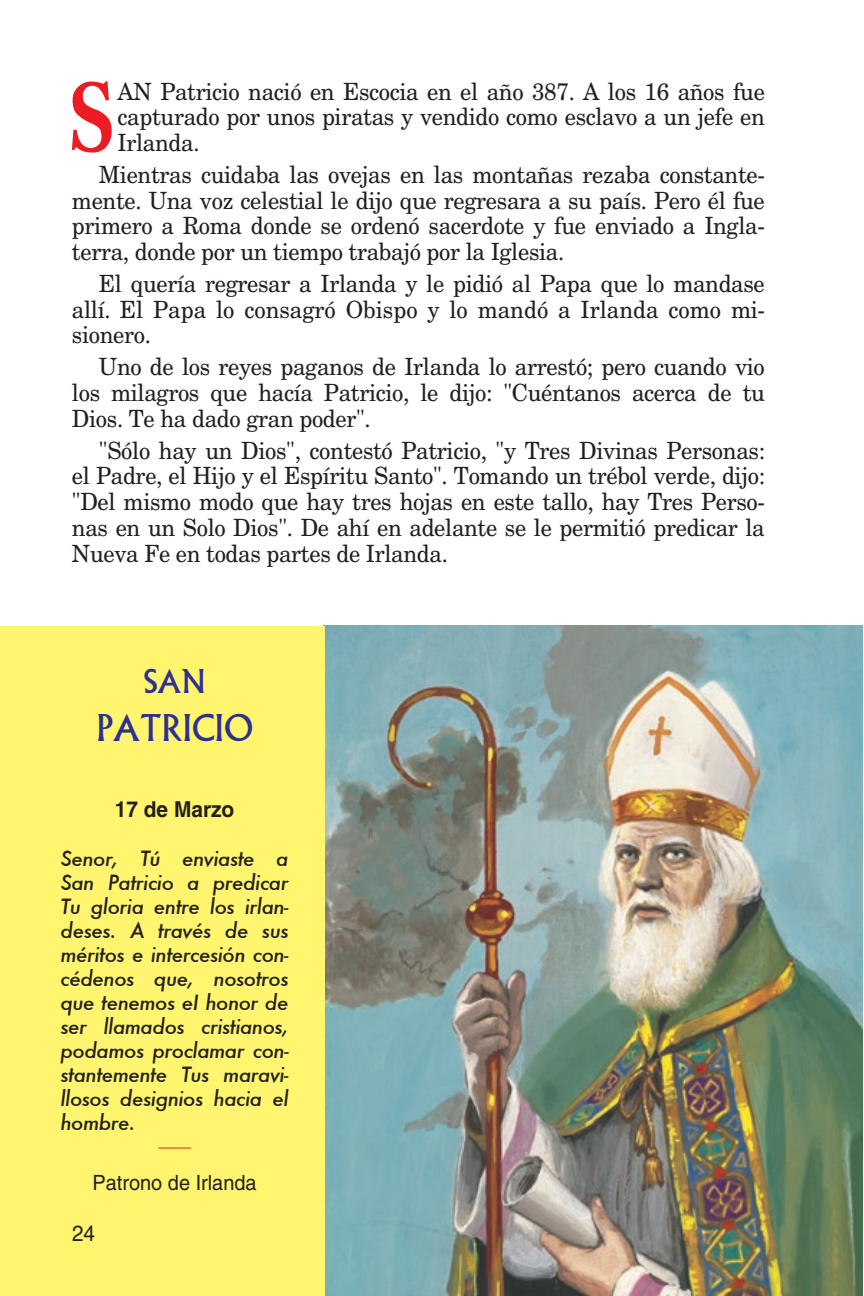
<style>
.page{position:relative;width:864px;height:1296px;background:#fff}
.page>*{position:absolute;margin:0;border:0;box-sizing:border-box;transform-origin:0 0}
.t1{font:700 96.2px "Adobe Caslon Pro";color:#ed1c24;scale:.88 1}
.t2{font:36px "Albertus";color:#2e3092;scale:.95 1}
.t3{font:32px "Albertus";color:#2e3092;scale:.95 1}
.t4{font:23.8px/25.8px "New Century Schlbk";letter-spacing:-.015em;color:#231f20;text-align:justify;scale:.95 1}
.t5{font:700 22px "Helvetica";color:#231f20;scale:.95 1}
.t6{font:22px "Helvetica";color:#231f20;scale:.95 1}
.t7{font:21px "Helvetica";color:#231f20;scale:.95 1}
.t8{font:italic 500 20.4px/24px "Futura";letter-spacing:-.025em;color:#231f20;text-align:justify}
</style>
<div class="page">
<img style="left:324px;top:626px;width:539px;height:670px">
<div style="left:0;top:626px;width:324px;height:670px;background:#fff56e"></div>
<hr style="left:158px;top:1148px;width:33px;height:1px;background:#ed1c24">
<h1 class="t1" style="left:67px;top:62px;width:57px">S</h1>
<p class="t4" style="left:118px;top:78px;width:683px">AN Patricio nació en Escocia en el año 387. A los 16 años fue capturado por unos piratas y vendido como esclavo a un jefe en Irlanda.</p>
<p class="t4" style="left:72px;top:161px;width:731px;text-indent:27px">Mientras cuidaba las ovejas en las montañas rezaba constante&shy;mente. Una voz celestial le dijo que regresara a su país. Pero él fue primero a Roma donde se ordenó sacerdote y fue enviado a Ingla&shy;terra, donde por un tiempo trabajó por la Iglesia.</p>
<p class="t4" style="left:72px;top:270px;width:731px;text-indent:27px">El quería regresar a Irlanda y le pidió al Papa que lo mandase allí. El Papa lo consagró Obispo y lo mandó a Irlanda como mi&shy;sionero.</p>
<p class="t4" style="left:72px;top:353px;width:731px;text-indent:27px">Uno de los reyes paganos de Irlanda lo arrestó; pero cuando vio los milagros que hacía Patricio, le dijo: "Cuéntanos acerca de tu Dios. Te ha dado gran poder".</p>
<p class="t4" style="left:72px;top:437px;width:731px;text-indent:27px">"Sólo hay un Dios", contestó Patricio, "y Tres Divinas Personas: el Padre, el Hijo y el Espíritu Santo". Tomando un trébol verde, dijo: "Del mismo modo que hay tres hojas en este tallo, hay Tres Perso&shy;nas en un Solo Dios". De ahí en adelante se le permitió predicar la Nueva Fe en todas partes de Irlanda.</p>
<h3 class="t3" style="left:144px;top:663px;width:67px">SAN</h3>
<h2 class="t2" style="left:96px;top:707px;width:167px">PATRICIO</h2>
<p class="t5" style="left:115px;top:796px;width:127px">17 de Marzo</p>
<p class="t8" style="left:60px;top:846px;width:230px">Senor, Tú enviaste a San Patricio a predicar Tu gloria entre los irlan&shy;deses. A través de sus méritos e intercesión con&shy;cédenos que, nosotros que tenemos eI honor de ser llamados cristianos, podamos proclamar con&shy;stantemente Tus maravi&shy;llosos designios hacia el hombre.</p>
<p class="t7" style="left:93px;top:1170px;width:174px">Patrono de Irlanda</p>
<p class="t6" style="left:72px;top:1221px;width:26px">24</p>
</div>
